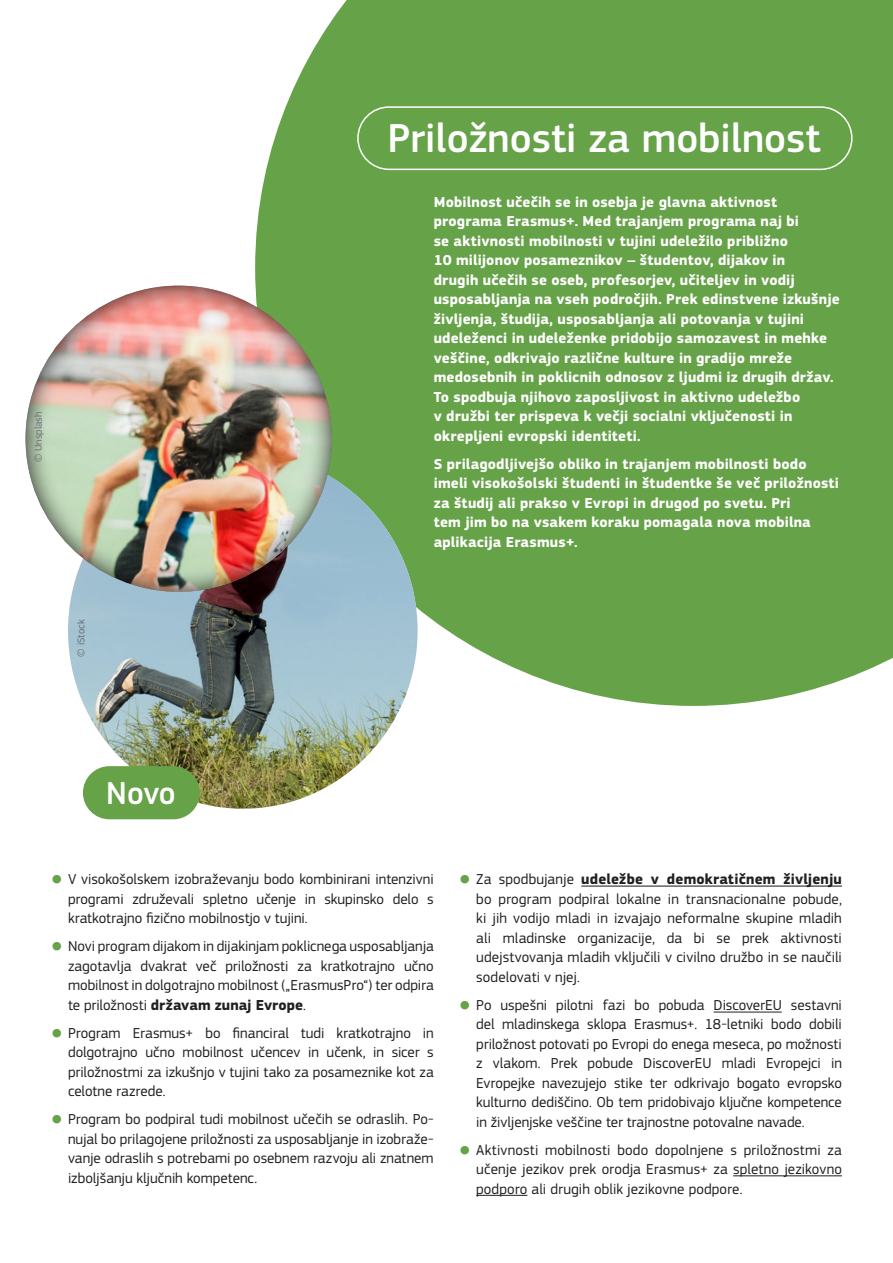
<style>
.page{position:relative;width:893px;height:1263px;background:#fff}
.page>*{position:absolute;margin:0;border:0;box-sizing:border-box;transform-origin:0 0}
.t1{font:500 42px "EC Square Sans Pro";color:#fff}
.t2{font:500 33px "EC Square Sans Pro";color:#fff}
.Body_list{font:15px/19.5px "EC Square Sans Pro";color:#231f20;text-align:justify}
.Body{font:700 15px/19.5px "EC Square Sans Pro";letter-spacing:.01em;color:#fff}
.t3{font:10.5px "EC Square Sans Pro";color:#57585a}
.s1{font-size:13.5px;color:#66a248}
.s2{font-weight:700}
</style>
<div class="page">
<div style="left:255px;top:0;width:638px;height:706px;background:#66a248"></div>
<img style="left:68px;top:453px;width:350px;height:356px">
<img style="left:25px;top:283px;width:307px;height:309px">
<div style="left:357px;top:106px;width:496px;height:64px;border:2px solid #fff;border-radius:31px"></div>
<div style="left:83px;top:766px;width:117px;height:53px;background:#66a248;border-radius:27px"></div>
<hr style="left:581px;top:885px;width:261px;height:2px;background:#231f20">
<hr style="left:714px;top:1012px;width:68px;height:1px;background:#231f20">
<hr style="left:733px;top:1175px;width:109px;height:1px;background:#231f20">
<hr style="left:476px;top:1195px;width:51px;height:1px;background:#231f20">
<p class="t3" style="left:32px;top:462px;width:52px;rotate:-90deg">© Unsplash</p>
<p class="t3" style="left:75px;top:657px;width:38px;rotate:-90deg">© iStock</p>
<h1 class="t1" style="left:387px;top:114px;width:435px">Priložnosti za mobilnost</h1>
<p class="Body" style="left:434px;top:193px;width:408px">Mobilnost učečih se in osebja je glavna aktivnost programa Erasmus+. Med trajanjem programa naj bi<br>se aktivnosti mobilnosti v tujini udeležilo približno<br>10 milijonov posameznikov – študentov, dijakov in<br>drugih učečih se oseb, profesorjev, učiteljev in vodij usposabljanja na vseh področjih. Prek edinstvene izkušnje življenja, študija, usposabljanja ali potovanja v tujini udeleženci in udeleženke pridobijo samozavest in mehke veščine, odkrivajo različne kulture in gradijo mreže medosebnih in poklicnih odnosov z ljudmi iz drugih držav.<br>To spodbuja njihovo zaposljivost in aktivno udeležbo<br>v družbi ter prispeva k večji socialni vključenosti in okrepljeni evropski identiteti.</p>
<p class="Body" style="left:434px;top:455px;width:407px">S prilagodljivejšo obliko in trajanjem mobilnosti bodo imeli visokošolski študenti in študentke še več priložnosti za študij ali prakso v Evropi in drugod po svetu. Pri<br>tem jim bo na vsakem koraku pomagala nova mobilna aplikacija Erasmus+.</p>
<h3 class="t2" style="left:106px;top:773px;width:71px">Novo</h3>
<p class="Body_list" style="left:68px;top:870px;width:367px;text-indent:-17px"><span class="s1">●</span> V visokošolskem izobraževanju bodo kombinirani intenzivni programi združevali spletno učenje in skupinsko delo s kratkotrajno fizično mobilnostjo v tujini.</p>
<p class="Body_list" style="left:68px;top:937px;width:367px;text-indent:-17px"><span class="s1">●</span> Novi program dijakom in dijakinjam poklicnega usposabljanja zagotavlja dvakrat več priložnosti za kratkotrajno učno mobilnost in dolgotrajno mobilnost („ErasmusPro“) ter odpira te priložnosti <span class="s2">državam zunaj Evrope</span>.</p>
<p class="Body_list" style="left:68px;top:1023px;width:367px;text-indent:-17px"><span class="s1">●</span> Program Erasmus+ bo financiral tudi kratkotrajno in dolgotrajno učno mobilnost učencev in učenk, in sicer s priložnostmi za izkušnjo v tujini tako za posameznike kot za celotne razrede.</p>
<p class="Body_list" style="left:68px;top:1110px;width:367px;text-indent:-17px"><span class="s1">●</span> Program bo podpiral tudi mobilnost učečih se odraslih. Po&shy;nujal bo prilagojene priložnosti za usposabljanje in izobraže&shy;vanje odraslih s potrebami po osebnem razvoju ali znatnem izboljšanju ključnih kompetenc.</p>
<p class="Body_list" style="left:476px;top:870px;width:367px;text-indent:-17px"><span class="s1">●</span> Za spodbujanje <span class="s2">udeležbe v demokratičnem življenju </span>bo program podpiral lokalne in transnacionalne pobude, ki jih vodijo mladi in izvajajo neformalne skupine mladih ali mladinske organizacije, da bi se prek aktivnosti udejstvovanja mladih vključili v civilno družbo in se naučili sodelovati v njej.</p>
<p class="Body_list" style="left:476px;top:995px;width:367px;text-indent:-17px"><span class="s1">●</span> Po uspešni pilotni fazi bo pobuda DiscoverEU sestavni del mladinskega sklopa Erasmus+. 18-letniki bodo dobili priložnost potovati po Evropi do enega meseca, po možnosti z vlakom. Prek pobude DiscoverEU mladi Evropejci in Evropejke navezujejo stike ter odkrivajo bogato evropsko kulturno dediščino. Ob tem pridobivajo ključne kompetence in življenjske veščine ter trajnostne potovalne navade.</p>
<p class="Body_list" style="left:476px;top:1140px;width:367px;text-indent:-17px"><span class="s1">●</span> Aktivnosti mobilnosti bodo dopolnjene s priložnostmi za učenje jezikov prek orodja Erasmus+ za spletno jezikovno podporo ali drugih oblik jezikovne podpore.</p>
</div>
